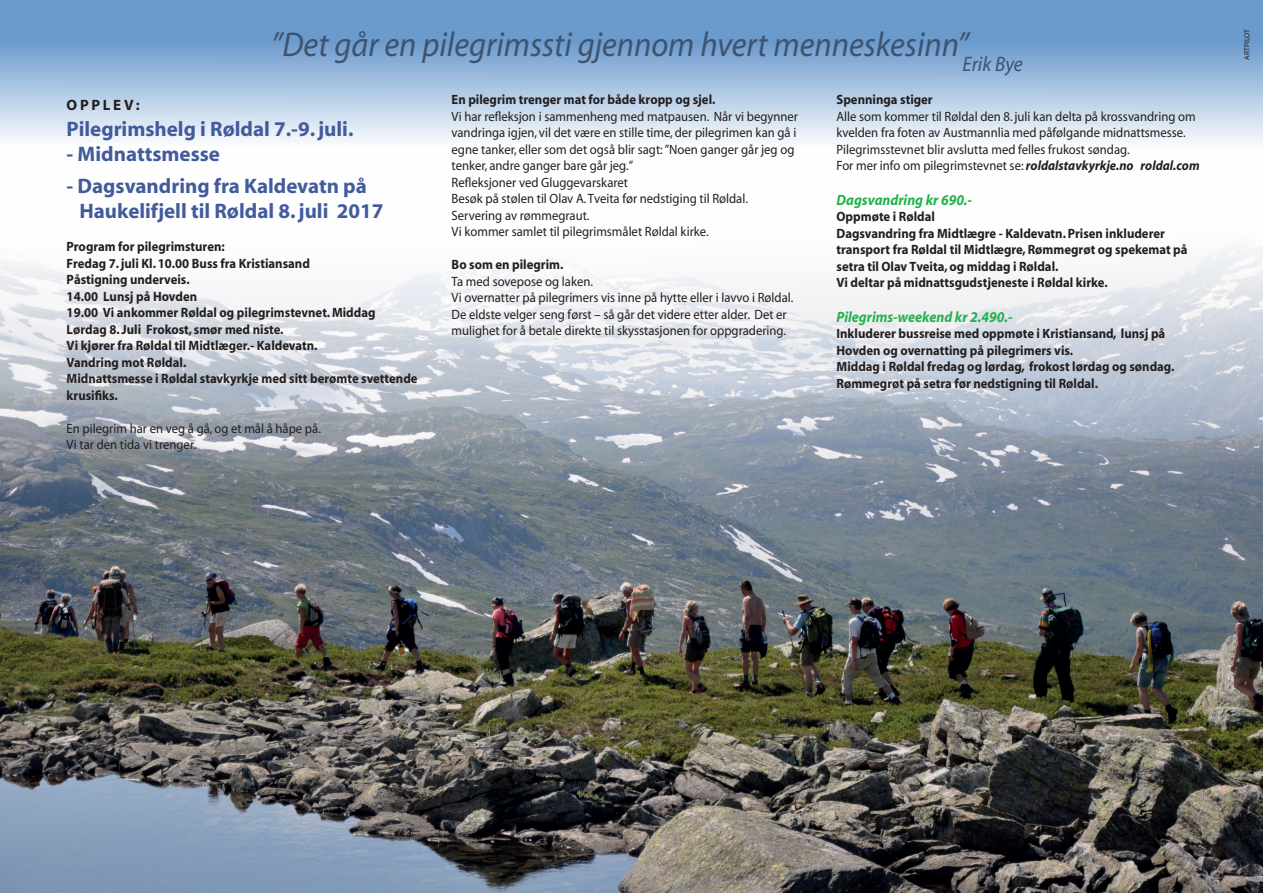
<style>
.page{position:relative;width:1263px;height:893px;background:#fff}
.page>*{position:absolute;margin:0;border:0;box-sizing:border-box;transform-origin:0 0}
.t1{font:italic 34.5px "Myriad";color:#3e536e;scale:.94 1}
.t2{font:700 21px/25.5px "Myriad";color:#415b9c}
.t3{font:italic 21px "Myriad";color:#3e536e;scale:.94 1}
.t4{font:italic 700 15px "Myriad";color:#23b24b;scale:.94 1}
.t5{font:700 15px "Myriad";letter-spacing:.18em;color:#231f20}
.t6{font:13.5px/16.5px "Myriad";color:#231f20;scale:.94 1}
.t7{font:700 13.5px/16.5px "Myriad";color:#231f20;scale:.94 1}
.t8{font:7.5px "Myriad";letter-spacing:.01em;color:#231f20}
.s1{font-weight:700;font-style:italic}
</style>
<div class="page">
<svg style="left:0;top:0;width:1263px;height:142px;background:#9bbbdd"></svg>
<img style="left:0;top:247px;width:1263px;height:646px">
<h1 class="t1" style="left:271px;top:27px;width:744px">”Det går en pilegrimssti gjennom hvert menneskesinn”</h1>
<p class="t8" style="left:1243px;top:60px;width:32px;rotate:-90deg">ARTPILOT</p>
<h2 class="t3" style="left:962px;top:54px;width:66px">Erik Bye</h2>
<p class="t5" style="left:67px;top:97px;width:75px">OPPLEV:</p>
<h2 class="t2" style="left:67px;top:116px;width:288px">Pilegrimshelg i Røldal 7.-9. juli.</h2>
<h2 class="t2" style="left:67px;top:142px;width:155px">- Midnattsmesse</h2>
<h2 class="t2" style="left:79px;top:173px;width:306px;text-indent:-13px">- Dagsvandring fra Kaldevatn på<br>Haukelifjell til Røldal 8. juli 2017</h2>
<p class="t7" style="left:67px;top:239px;width:375px">Program for pilegrimsturen:<br>Fredag 7. juli Kl. 10.00 Buss fra Kristiansand<br>Påstigning underveis.<br>14.00 Lunsj på Hovden<br>19.00 Vi ankommer Røldal og pilegrimstevnet. Middag Lørdag 8. Juli Frokost, smør med niste.<br>Vi kjører fra Røldal til Midtlæger.- Kaldevatn.<br>Vandring mot Røldal.<br>Midnattsmesse i Røldal stavkyrkje med sitt berømte svettende krusifiks.</p>
<p class="t6" style="left:67px;top:420px;width:272px">En pilegrim har en veg å gå, og et mål å håpe på.<br>Vi tar den tida vi trenger.</p>
<p class="t7" style="left:452px;top:92px;width:282px">En pilegrim trenger mat for både kropp og sjel.</p>
<p class="t6" style="left:452px;top:109px;width:370px">Vi har refleksjon i sammenheng med matpausen. Når vi begynner vandringa igjen, vil det være en stille time, der pilegrimen kan gå i egne tanker, eller som det også blir sagt: ”Noen ganger går jeg og tenker, andre ganger bare går jeg.”<br>Refleksjoner ved Gluggevarskaret<br>Besøk på stølen til Olav A. Tveita før nedstiging til Røldal.<br>Servering av rømmegraut.<br>Vi kommer samlet til pilegrimsmålet Røldal kirke.</p>
<p class="t7" style="left:452px;top:257px;width:120px">Bo som en pilegrim.</p>
<p class="t6" style="left:452px;top:274px;width:365px">Ta med sovepose og laken.<br>Vi overnatter på pilegrimers vis inne på hytte eller i lavvo i Røldal.<br>De eldste velger seng først – så går det videre etter alder. Det er mulighet for å betale direkte til skysstasjonen for oppgradering.</p>
<p class="t7" style="left:836px;top:92px;width:104px">Spenninga stiger</p>
<p class="t6" style="left:836px;top:109px;width:388px">Alle som kommer til Røldal den 8. juli kan delta på krossvandring om kvelden fra foten av Austmannlia med påfølgande midnattsmesse.<br>Pilegrimsstevnet blir avslutta med felles frukost søndag.<br>For mer info om pilegrimstevnet se: <span class="s1">roldalstavkyrkje.no roldal.com</span></p>
<p class="t4" style="left:836px;top:192px;width:146px">Dagsvandring kr 690.-</p>
<p class="t7" style="left:836px;top:209px;width:375px">Oppmøte i Røldal<br>Dagsvandring fra Midtlægre - Kaldevatn. Prisen inkluderer transport fra Røldal til Midtlægre, Rømmegrøt og spekemat på setra til Olav Tveita, og middag i Røldal.<br>Vi deltar på midnattsgudstjeneste i Røldal kirke.</p>
<p class="t4" style="left:836px;top:309px;width:189px">Pilegrims-weekend kr 2.490.-</p>
<p class="t7" style="left:836px;top:326px;width:361px">Inkluderer bussreise med oppmøte i Kristiansand, lunsj på Hovden og overnatting på pilegrimers vis.<br>Middag i Røldal fredag og lørdag, frokost lørdag og søndag.<br>Rømmegrøt på setra før nedstigning til Røldal.</p>
</div>
